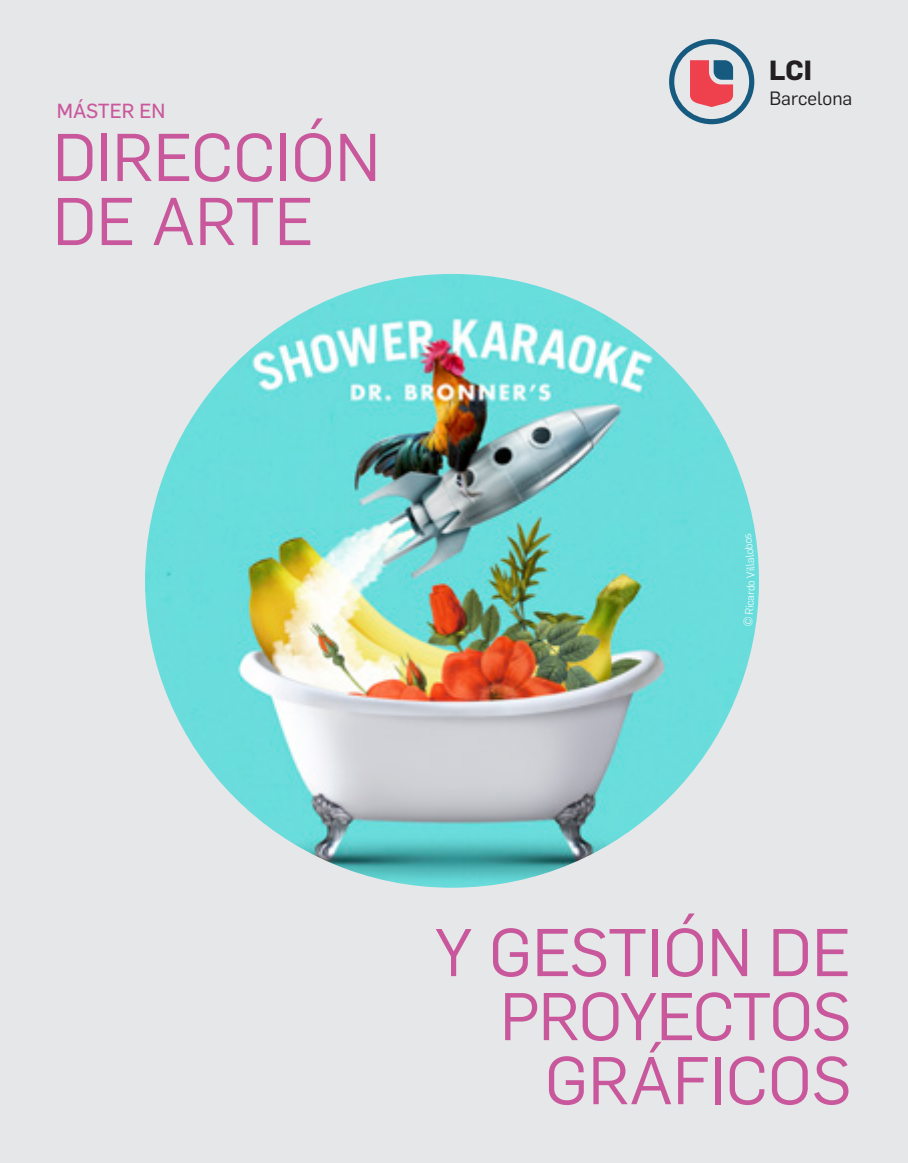
<style>
.page{position:relative;width:908px;height:1163px;background:#fff}
.page>*{position:absolute;margin:0;border:0;box-sizing:border-box;transform-origin:0 0}
.t1{font:66px/64px "Flama";color:#c9579c}
.t2{font:700 27.2px "Flama";color:#231f20}
.t3{font:20px "Flama Basic";color:#c9579c}
.t4{font:18.8px "Flama";color:#231f20}
.t5{font:300 11px "Flama";color:#fff}
</style>
<div class="page">
<div style="left:0;top:0;width:907px;height:1162px;background:#e6e7e9"></div>
<svg style="left:669px;top:39px;width:85px;height:85px"></svg>
<img style="left:145px;top:274px;width:613px;height:613px;border-radius:307px">
<svg style="left:742px;top:586px;width:12px;height:40px"></svg>
<svg style="left:744px;top:533px;width:10px;height:44px"></svg>
<p class="t3" style="left:57px;top:97px;width:110px">MÁSTER EN</p>
<p class="t1" style="left:53px;top:121px;width:329px">DIRECCIÓN<br>DE ARTE</p>
<p class="t2" style="left:768px;top:50px;width:44px">LCI</p>
<p class="t4" style="left:769px;top:85px;width:84px">Barcelona</p>
<p class="t5" style="left:743px;top:585px;width:7px;rotate:-90deg">o</p>
<p class="t1" style="left:434px;top:916px;width:418px;text-align:right">Y GESTIÓN DE<br>PROYECTOS<br>GRÁFICOS</p>
</div>
